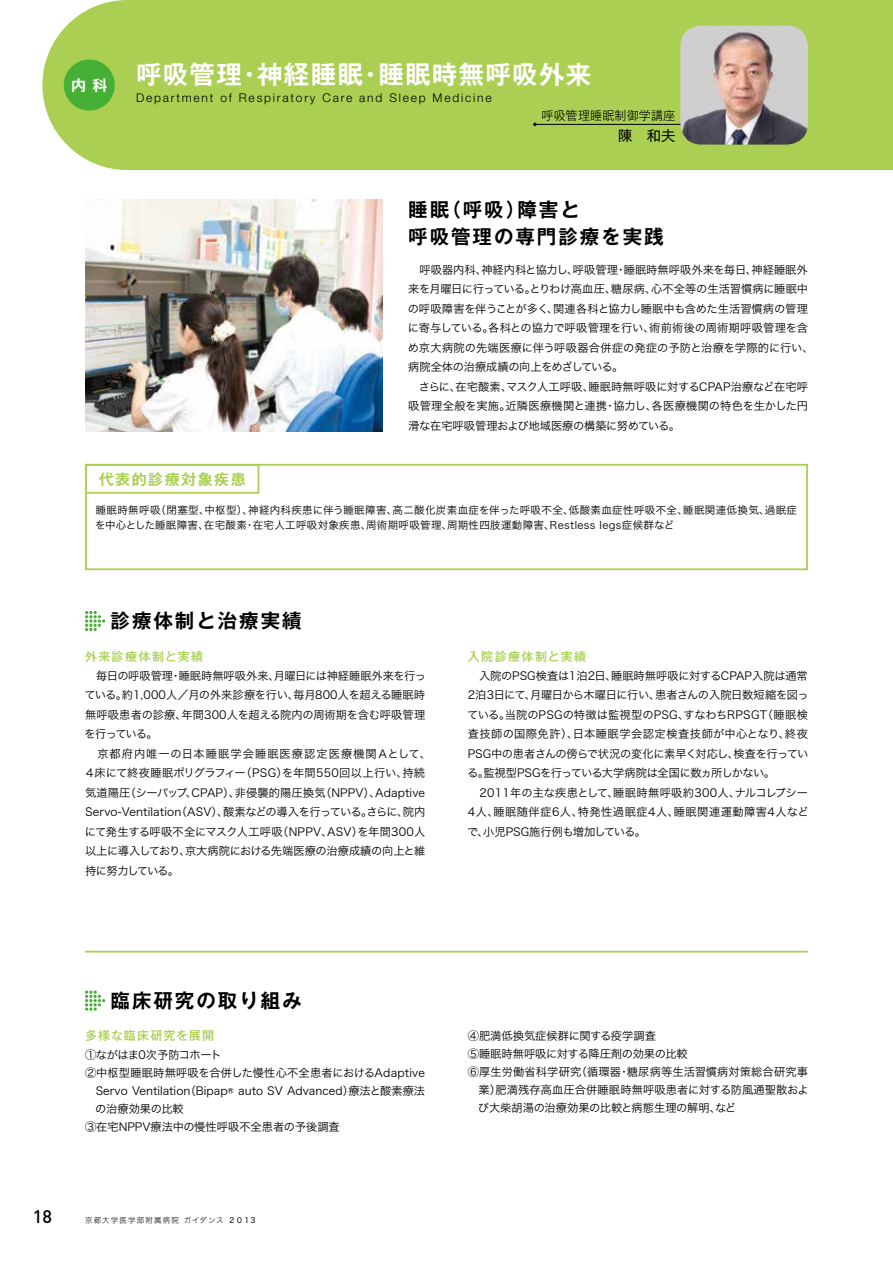
<style>
.page{position:relative;width:893px;height:1263px;background:#fff}
.page>*{position:absolute;margin:0;border:0;box-sizing:border-box;transform-origin:0 0}
.t1{font:700 25.5px "Gothic MB101 Pr 5 De";letter-spacing:.05em;color:#fff}
.t2{font:700 19.5px/27px "Gothic MB101 Pr 5 De";letter-spacing:.1em;color:#000}
.t3{font:500 18px "Adi Haus";color:#000}
.t4{font:700 15px "Gothic MB101 Pr 5 De";letter-spacing:.1em;color:#aacf52}
.t5{font:700 15px "Gothic MB101 Pr 5 De";color:#fff}
.t6{font:14.25px "Gothic MB101 Pr 5";color:#000}
.t7{font:300 12px "Helvetica Neue LT Std";letter-spacing:.15em;color:#000}
.t8{font:500 12px "Gothic MB101 Pr 5";letter-spacing:.1em;color:#aacf52}
.t9{font:300 12px "Gothic MB101 Pr 5";letter-spacing:.015em;color:#000}
.t10{font:500 12px "Gothic MB101 Pr 5";letter-spacing:.12em;color:#aacf52}
.t11{font:11.25px/19.5px "Hira Kaku Std W3";color:#000}
.t12{font:11.25px "Hira Kaku Std W3";letter-spacing:-.045em;color:#000}
.t13{font:10.5px/15px "Hira Kaku Std W3";letter-spacing:.03em;color:#000}
.t14{font:7.5px "Hira Kaku Std W2";letter-spacing:.15em;color:#000}
.s1{font-family:"Hira Kaku Std W4"}
</style>
<div class="page">
<div style="left:85px;top:464px;width:723px;height:106px;border:2px solid #aacf52"></div>
<div style="left:42px;top:0;width:851px;height:170px;background:#aacf52"></div>
<div style="left:85px;top:464px;width:174px;height:30px;border:2px solid #aacf52"></div>
<hr style="left:85px;top:951px;width:723px;height:1px;background:#aacf52">
<hr style="left:535px;top:124px;width:147px;height:1px;background:#000">
<img style="left:85px;top:200px;width:298px;height:232px">
<svg style="left:85px;top:611px;width:20px;height:20px"></svg>
<svg style="left:85px;top:990px;width:20px;height:21px"></svg>
<div style="left:64px;top:60px;width:51px;height:51px;background:#45b035;border-radius:50%"></div>
<img style="left:680px;top:26px;width:128px;height:119px">
<h3 class="t5" style="left:71px;top:72px;width:38px">内 科</h3>
<h1 class="t1" style="left:136px;top:53px;width:457px">呼吸管理・神経睡眠・睡眠時無呼吸外来</h1>
<p class="t7" style="left:136px;top:91px;width:357px">Department of Respiratory Care and Sleep Medicine</p>
<p class="t9" style="left:541px;top:106px;width:135px">呼吸管理睡眠制御学講座</p>
<p class="t6" style="left:618px;top:124px;width:59px">陳　和夫</p>
<h2 class="t2" style="left:408px;top:195px;width:257px">睡眠（呼吸）障害と<br>呼吸管理の専門診療を実践</h2>
<p class="t11" style="left:408px;top:259px;width:407px">　呼吸器内科、神経内科と協力し、呼吸管理・睡眠時無呼吸外来を毎日、神経睡眠外来を月曜日に行っている。とりわけ高血圧、糖尿病、心不全等の生活習慣病に睡眠中の呼吸障害を伴うことが多く、関連各科と協力し睡眠中も含めた生活習慣病の管理に寄与している。各科との協力で呼吸管理を行い、術前術後の周術期呼吸管理を含め京大病院の先端医療に伴う呼吸器合併症の発症の予防と治療を学際的に行い、病院全体の治療成績の向上をめざしている。<br>　さらに、在宅酸素、マスク人工呼吸、睡眠時無呼吸に対するCPAP治療など在宅呼吸管理全般を実施。近隣医療機関と連携・協力し、各医療機関の特色を生かした円滑な在宅呼吸管理および地域医療の構築に努めている。</p>
<h3 class="t4" style="left:99px;top:466px;width:148px">代表的診療対象疾患</h3>
<p class="t13" style="left:95px;top:502px;width:703px">睡眠時無呼吸（閉塞型、中枢型）、神経内科疾患に伴う睡眠障害、高二酸化炭素血症を伴った呼吸不全、低酸素血症性呼吸不全、睡眠関連低換気、過眠症を中心とした睡眠障害、在宅酸素・在宅人工呼吸対象疾患、周術期呼吸管理、周期性四肢運動障害、Restless legs症候群など</p>
<h2 class="t2" style="left:111px;top:606px;width:193px">診療体制と治療実績</h2>
<p class="t8" style="left:85px;top:646px;width:120px">外来診療体制と実績</p>
<p class="t11" style="left:84px;top:665px;width:348px">　毎日の呼吸管理・睡眠時無呼吸外来、月曜日には神経睡眠外来を行っている。約1,000人／月の外来診療を行い、毎月800人を超える睡眠時無呼吸患者の診療、年間300人を超える院内の周術期を含む呼吸管理を行っている。<br>　京都府内唯一の日本睡眠学会睡眠医療認定医療機関Ａとして、４床にて終夜睡眠ポリグラフィー（PSG）を年間550回以上行い、持続気道陽圧（シーパップ、CPAP）、非侵襲的陽圧換気（NPPV）、Adaptive Servo-Ventilation（ASV）、酸素などの導入を行っている。さらに、院内にて発生する呼吸不全にマスク人工呼吸（NPPV、ASV）を年間300人以上に導入しており、京大病院における先端医療の治療成績の向上と維持に努力している。</p>
<p class="t10" style="left:468px;top:646px;width:120px">入院診療体制と実績</p>
<p class="t11" style="left:467px;top:665px;width:343px">　入院のPSG検査は1泊2日、睡眠時無呼吸に対するCPAP入院は通常2泊3日にて、月曜日から木曜日に行い、患者さんの入院日数短縮を図っている。当院のPSGの特徴は監視型のPSG、すなわちRPSGT（睡眠検査技師の国際免許）、日本睡眠学会認定検査技師が中心となり、終夜PSG中の患者さんの傍らで状況の変化に素早く対応し、検査を行っている。監視型PSGを行っている大学病院は全国に数ヵ所しかない。　2011年の主な疾患として、睡眠時無呼吸約300人、ナルコレプシー4人、睡眠随伴症6人、特発性過眠症4人、睡眠関連運動障害4人などで、小児PSG施行例も増加している。</p>
<h2 class="t2" style="left:111px;top:985px;width:193px">臨床研究の取り組み</h2>
<p class="t8" style="left:85px;top:1026px;width:131px">多様な臨床研究を展開</p>
<p class="t12" style="left:85px;top:1046px;width:138px">①ながはま0次予防コホート</p>
<p class="t11" style="left:85px;top:1063px;width:342px">②中枢型睡眠時無呼吸を合併した慢性心不全患者におけるAdaptive</p>
<p class="t11" style="left:96px;top:1081px;width:331px">Servo Ventilation（Bipap® auto SV Advanced）療法と酸素療法</p>
<p class="t11" style="left:95px;top:1099px;width:90px">の治療効果の比較</p>
<p class="t11" style="left:85px;top:1117px;width:256px">③在宅NPPV療法中の慢性呼吸不全患者の予後調査</p>
<h3 class="t3" style="left:33px;top:1205px;width:21px">18</h3>
<p class="t14" style="left:85px;top:1214px;width:172px">京都大学医学部附属病院 ガイダンス <span class="s1">２０１3</span></p>
<p class="t11" style="left:468px;top:1025px;width:190px">④肥満低換気症候群に関する疫学調査</p>
<p class="t11" style="left:468px;top:1043px;width:222px">⑤睡眠時無呼吸に対する降圧剤の効果の比較</p>
<p class="t11" style="left:468px;top:1061px;width:342px">⑥厚生労働省科学研究（循環器・糖尿病等生活習慣病対策総合研究事</p>
<p class="t11" style="left:478px;top:1079px;width:332px">業）肥満残存高血圧合併睡眠時無呼吸患者に対する防風通聖散およ</p>
<p class="t11" style="left:478px;top:1097px;width:260px">び大柴胡湯の治療効果の比較と病態生理の解明、など</p>
</div>
